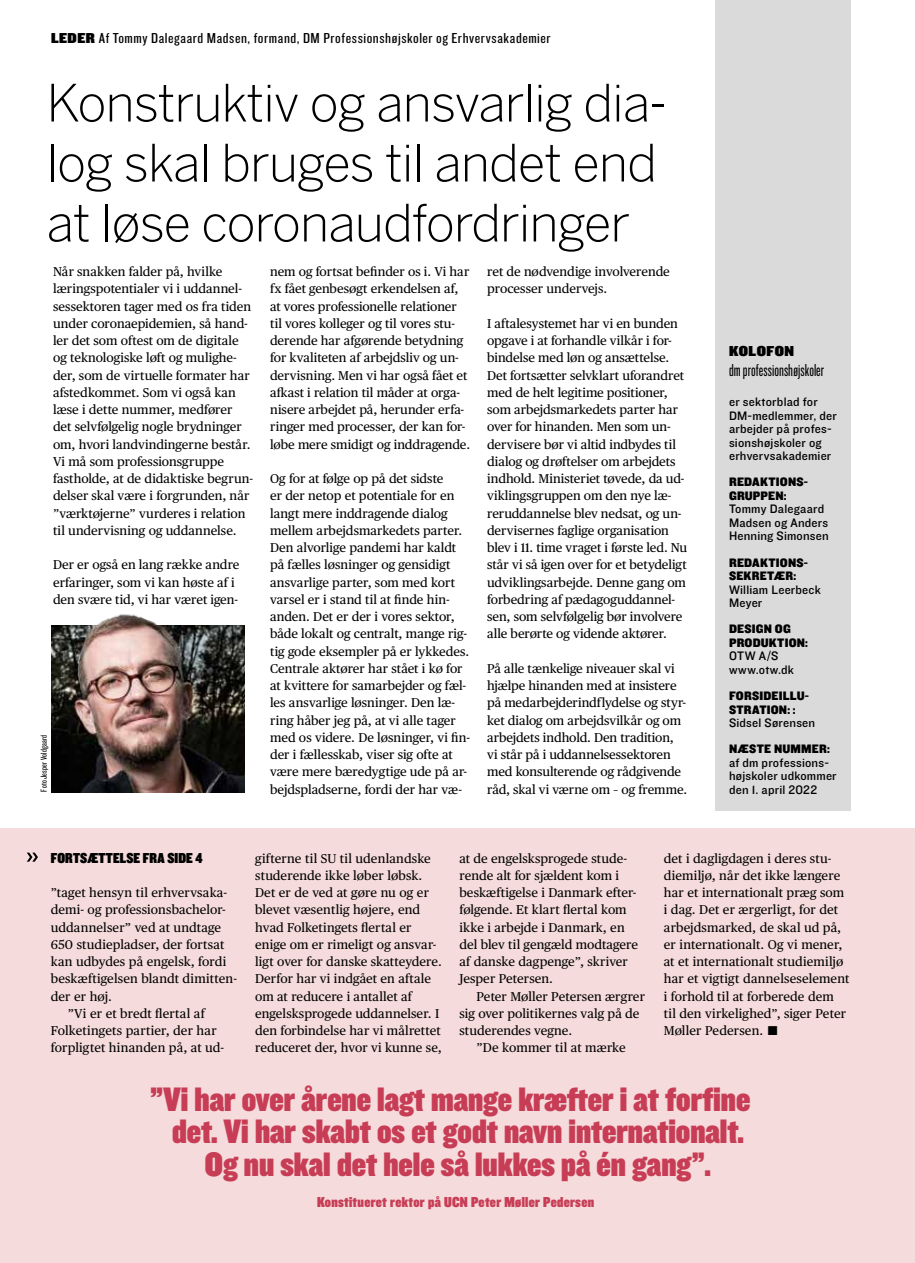
<style>
.page{position:relative;width:915px;height:1263px;background:#fff}
.page>*{position:absolute;margin:0;border:0;box-sizing:border-box;transform-origin:0 0}
.t1{font:300 51px/60px "Benton Sans";letter-spacing:-.02em;color:#000}
.t2{font:35.25px/32.2px "Knockout 90 Ultmt Welterwt";color:#c83d56;text-align:center}
.t3{font:18px "Knockout 27 Junior Bantamwt";letter-spacing:.005em;color:#000}
.t4{font:15px "Knockout 28 Junior Feathrwt";letter-spacing:.03em;color:#000;scale:1.2 1}
.t5{font:15px "Knockout 90 Ultmt Welterwt";letter-spacing:.02em;color:#c83d56}
.t6{font:15px "Knockout 90 Ultmt Welterwt";letter-spacing:.015em;color:#000}
.t7{font:15px "Knockout 90 Ultmt Welterwt";letter-spacing:.015em;color:#000;scale:1.2 1}
.t8{font:12.75px/17.2px "Publico Text";color:#000}
.t9{font:12.75px/13.5px "Knockout 31 Junior Middlewt";letter-spacing:.015em;color:#000}
.t10{font:12.75px/13.5px "Knockout 71 Full Middlewt";letter-spacing:.01em;color:#000}
.t11{font:12.75px/13.5px "Knockout 31 Junior Middlewt";letter-spacing:.045em;color:#000}
.t12{font:9px "Knockout 28 Junior Feathrwt";letter-spacing:.025em;color:#000}
.s1{font-family:"Knockout 90 Ultmt Welterwt"}
</style>
<div class="page">
<div style="left:0;top:828px;width:914px;height:435px;background:#f5dbdb"></div>
<div style="left:715px;top:0;width:135px;height:811px;background:#dadada"></div>
<svg style="left:27px;top:853px;width:11px;height:9px"></svg>
<img style="left:52px;top:626px;width:192px;height:166px">
<img style="left:68px;top:614px;width:175px;height:178px">
<p class="t4" style="left:51px;top:29px;width:417px"><span class="s1">LEDER</span> Af Tommy Dalegaard Madsen, formand, DM Professionshøjskoler og Erhvervsakademier</p>
<h1 class="t1" style="left:46px;top:72px;width:622px">Konstruktiv og ansvarlig dia&shy;log skal bruges til andet end at løse coronaudfordringer</h1>
<p class="t8" style="left:53px;top:262px;width:201px">Når snakken falder på, hvilke læringspotentialer vi i uddannel&shy;sessektoren tager med os fra tiden under coronaepidemien, så hand&shy;ler det som oftest om de digitale og teknologiske løft og mulighe&shy;der, som de virtuelle formater har afstedkommet. Som vi også kan læse i dette nummer, medfører det selvfølgelig nogle brydninger om, hvori landvindingerne består.<br>Vi må som professionsgruppe fastholde, at de didaktiske begrun&shy;delser skal være i forgrunden, når ”værktøjerne” vurderes i relation til undervisning og uddannelse.</p>
<p class="t8" style="left:53px;top:555px;width:188px">Der er også en lang række andre erfaringer, som vi kan høste af i den svære tid, vi har været igen-</p>
<p class="t12" style="left:38px;top:791px;width:58px;rotate:-90deg">Foto Jesper Voldgaard</p>
<p class="t8" style="left:270px;top:262px;width:201px">nem og fortsat befinder os i. Vi har fx fået genbesøgt erkendelsen af, at vores professionelle relationer til vores kolleger og til vores stu&shy;derende har afgørende betydning for kvaliteten af arbejdsliv og un&shy;dervisning. Men vi har også fået et afkast i relation til måder at orga&shy;nisere arbejdet på, herunder erfa&shy;ringer med processer, der kan for&shy;løbe mere smidigt og inddragende.</p>
<p class="t8" style="left:270px;top:469px;width:201px">Og for at følge op på det sidste<br>er der netop et potentiale for en langt mere inddragende dialog mellem arbejdsmarkedets parter.<br>Den alvorlige pandemi har kaldt på fælles løsninger og gensidigt ansvarlige parter, som med kort varsel er i stand til at finde hin&shy;anden. Det er der i vores sektor, både lokalt og centralt, mange rig&shy;tig gode eksempler på er lykkedes.<br>Centrale aktører har stået i kø for at kvittere for samarbejder og fæl&shy;les ansvarlige løsninger. Den læ&shy;ring håber jeg på, at vi alle tager med os videre. De løsninger, vi fin&shy;der i fællesskab, viser sig ofte at være mere bæredygtige ude på ar&shy;bejdspladserne, fordi der har væ-</p>
<p class="t8" style="left:487px;top:262px;width:184px">ret de nødvendige involverende processer undervejs.</p>
<p class="t8" style="left:487px;top:314px;width:201px">I aftalesystemet har vi en bunden opgave i at forhandle vilkår i for&shy;bindelse med løn og ansættelse.<br>Det fortsætter selvklart uforandret med de helt legitime positioner, som arbejdsmarkedets parter har over for hinanden. Men som un&shy;dervisere bør vi altid indbydes til dialog og drøftelser om arbejdets indhold. Ministeriet tøvede, da ud&shy;viklingsgruppen om den nye læ&shy;reruddannelse blev nedsat, og un&shy;dervisernes faglige organisation blev i 11. time vraget i første led. Nu står vi så igen over for et betydeligt udviklingsarbejde. Denne gang om forbedring af pædagoguddannel&shy;sen, som selvfølgelig bør involvere alle berørte og vidende aktører.</p>
<p class="t8" style="left:487px;top:659px;width:201px">På alle tænkelige niveauer skal vi hjælpe hinanden med at insistere på medarbejderindflydelse og styr&shy;ket dialog om arbejdsvilkår og om arbejdets indhold. Den tradition, vi står på i uddannelsessektoren med konsulterende og rådgivende råd, skal vi værne om – og fremme.</p>
<p class="t7" style="left:728px;top:341px;width:56px">KOLOFON</p>
<h3 class="t3" style="left:728px;top:360px;width:96px">dm professionshøjskoler</h3>
<p class="t9" style="left:728px;top:394px;width:109px">er sektorblad for<br>DM-medlemmer, der arbejder på profes&shy;sionshøjskoler og erhvervsakademier</p>
<p class="t10" style="left:728px;top:475px;width:80px">REDAKTIONS-<br>GRUPPEN:</p>
<p class="t9" style="left:728px;top:502px;width:101px">Tommy Dalegaard<br>Madsen og Anders<br>Henning Simonsen</p>
<p class="t10" style="left:728px;top:555px;width:80px">REDAKTIONS-<br>SEKRETÆR:</p>
<p class="t9" style="left:728px;top:582px;width:93px">William Leerbeck<br>Meyer</p>
<p class="t10" style="left:728px;top:622px;width:80px">DESIGN OG<br>PRODUKTION:</p>
<p class="t11" style="left:728px;top:649px;width:66px">OTW A/S www.otw.dk</p>
<p class="t10" style="left:728px;top:689px;width:81px">FORSIDEILLU-<br>STRATION: :</p>
<p class="t9" style="left:728px;top:715px;width:88px">Sidsel Sørensen</p>
<p class="t10" style="left:728px;top:742px;width:102px">NÆSTE NUMMER:</p>
<p class="t9" style="left:728px;top:755px;width:109px">af dm professions&shy;højskoler udkommer den 1. april 2022</p>
<p class="t6" style="left:51px;top:847px;width:153px">FORTSÆTTELSE FRA SIDE 4</p>
<p class="t8" style="left:51px;top:883px;width:178px">”taget hensyn til erhvervsaka-</p>
<p class="t8" style="left:51px;top:900px;width:176px">demi- og professionsbachelor-</p>
<p class="t8" style="left:51px;top:918px;width:172px">uddannelser” ved at undtage</p>
<p class="t8" style="left:51px;top:935px;width:175px">650 studiepladser, der fortsat</p>
<p class="t8" style="left:51px;top:952px;width:177px">kan udbydes på engelsk, fordi</p>
<p class="t8" style="left:51px;top:969px;width:188px">beskæftigelsen blandt dimitten-</p>
<p class="t8" style="left:51px;top:987px;width:63px">der er høj.</p>
<p class="t8" style="left:68px;top:1004px;width:138px">”Vi er et bredt flertal af</p>
<p class="t8" style="left:51px;top:1021px;width:167px">Folketingets partier, der har</p>
<p class="t8" style="left:51px;top:1038px;width:175px">forpligtet hinanden på, at ud-</p>
<p class="t8" style="left:255px;top:849px;width:188px">gifterne til SU til udenlandske studerende ikke løber løbsk.<br>Det er de ved at gøre nu og er blevet væsentlig højere, end hvad Folketingets flertal er enige om er rimeligt og ansvar&shy;ligt over for danske skatteydere.<br>Derfor har vi indgået en aftale om at reducere i antallet af engelsksprogede uddannelser. I den forbindelse har vi målrettet reduceret der, hvor vi kunne se,</p>
<p class="t8" style="left:459px;top:849px;width:180px">at de engelsksprogede stude&shy;rende alt for sjældent kom i beskæftigelse i Danmark efter&shy;følgende. Et klart flertal kom ikke i arbejde i Danmark, en del blev til gengæld modtagere af danske dagpenge”, skriver<br>Jesper Petersen.</p>
<p class="t8" style="left:476px;top:987px;width:170px">Peter Møller Petersen ærgrer</p>
<p class="t8" style="left:459px;top:1004px;width:181px">sig over politikernes valg på de</p>
<p class="t8" style="left:459px;top:1021px;width:114px">studerendes vegne.</p>
<p class="t8" style="left:476px;top:1038px;width:151px">”De kommer til at mærke</p>
<p class="t8" style="left:663px;top:849px;width:187px">det i dagligdagen i deres stu&shy;diemiljø, når det ikke længere har et internationalt præg som i dag. Det er ærgerligt, for det arbejdsmarked, de skal ud på, er internationalt. Og vi mener, at et internationalt studiemiljø har et vigtigt dannelseselement i forhold til at forberede dem<br>til den virkelighed”, siger Peter<br>Møller Pedersen. ■</p>
<h2 class="t2" style="left:150px;top:1082px;width:601px">”Vi har over årene lagt mange kræfter i at forfine det. Vi har skabt os et godt navn internationalt.<br>Og nu skal det hele så lukkes på én gang”.</h2>
<p class="t5" style="left:317px;top:1192px;width:278px">Konstitueret rektor på UCN Peter Møller Pedersen</p>
</div>
